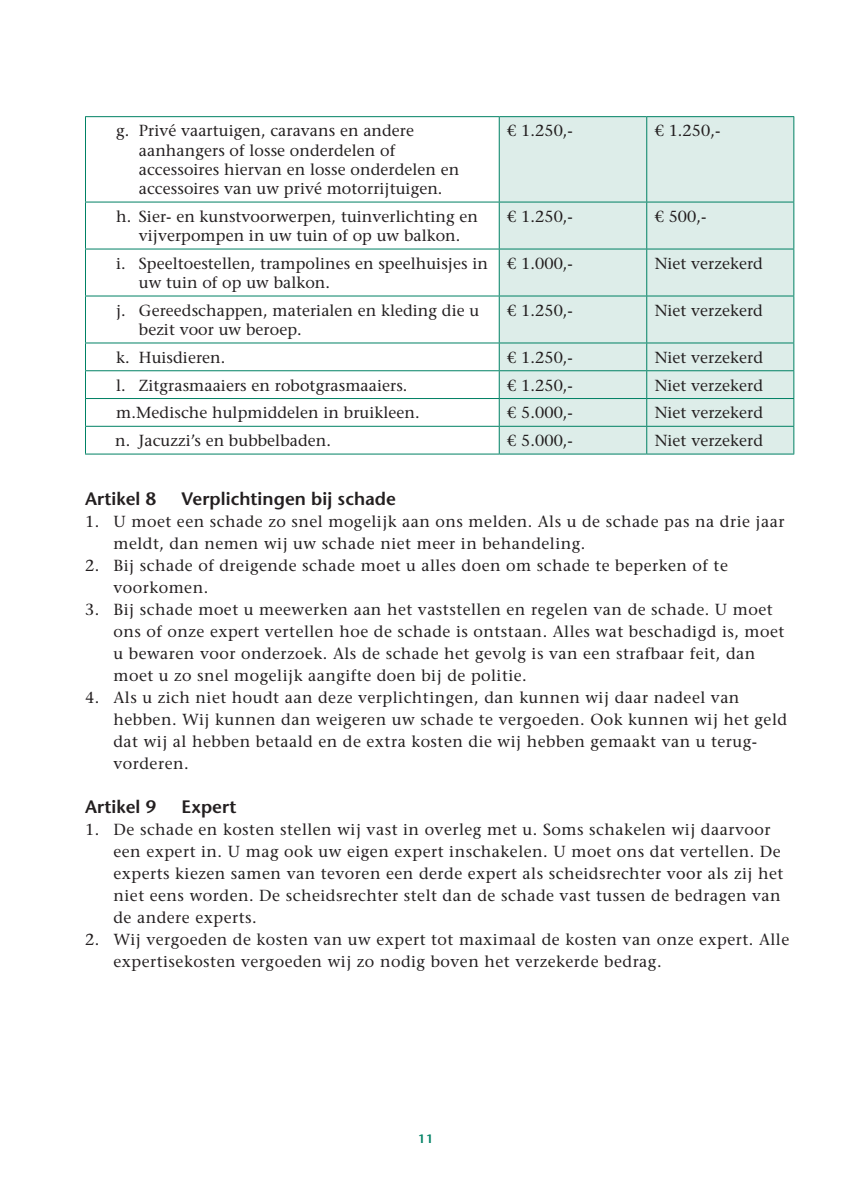
<style>
.page{position:relative;width:851px;height:1191px;background:#fff}
.page>*{position:absolute;margin:0;border:0;box-sizing:border-box;transform-origin:0 0}
.t1{font:600 18px "Stone Sans Std";letter-spacing:.005em;color:#231f20}
.t2{font:500 16px/22px "Stone Serif Std";letter-spacing:.03em;color:#231f20}
.t3{font:500 16px/19.2px "Stone Serif Std";letter-spacing:.005em;color:#231f20}
.t4{font:600 12px "Stone Sans Std";color:#008164}
</style>
<div class="page">
<div style="left:499px;top:117px;width:294px;height:336px;background:#ddede9"></div>
<hr style="left:85px;top:453px;width:414px;height:1px;background:#008164">
<hr style="left:499px;top:453px;width:147px;height:1px;background:#008164">
<hr style="left:646px;top:453px;width:148px;height:1px;background:#008164">
<hr style="left:85px;top:249px;width:1px;height:47px;background:#008164">
<hr style="left:498px;top:249px;width:1px;height:47px;background:#008164">
<hr style="left:646px;top:249px;width:1px;height:47px;background:#008164">
<hr style="left:793px;top:249px;width:1px;height:47px;background:#008164">
<hr style="left:85px;top:296px;width:1px;height:46px;background:#008164">
<hr style="left:498px;top:296px;width:1px;height:46px;background:#008164">
<hr style="left:646px;top:296px;width:1px;height:46px;background:#008164">
<hr style="left:793px;top:296px;width:1px;height:46px;background:#008164">
<hr style="left:85px;top:116px;width:414px;height:1px;background:#008164">
<hr style="left:85px;top:117px;width:1px;height:85px;background:#008164">
<hr style="left:499px;top:116px;width:147px;height:1px;background:#008164">
<hr style="left:498px;top:117px;width:1px;height:85px;background:#008164">
<hr style="left:646px;top:116px;width:148px;height:1px;background:#008164">
<hr style="left:646px;top:117px;width:1px;height:85px;background:#008164">
<hr style="left:793px;top:117px;width:1px;height:85px;background:#008164">
<hr style="left:85px;top:202px;width:414px;height:1px;background:#008164">
<hr style="left:85px;top:202px;width:1px;height:47px;background:#008164">
<hr style="left:499px;top:202px;width:147px;height:1px;background:#008164">
<hr style="left:498px;top:202px;width:1px;height:47px;background:#008164">
<hr style="left:646px;top:202px;width:148px;height:1px;background:#008164">
<hr style="left:646px;top:202px;width:1px;height:47px;background:#008164">
<hr style="left:793px;top:202px;width:1px;height:47px;background:#008164">
<hr style="left:85px;top:249px;width:414px;height:1px;background:#008164">
<hr style="left:499px;top:249px;width:147px;height:1px;background:#008164">
<hr style="left:646px;top:249px;width:148px;height:1px;background:#008164">
<hr style="left:85px;top:296px;width:414px;height:1px;background:#008164">
<hr style="left:499px;top:296px;width:147px;height:1px;background:#008164">
<hr style="left:646px;top:296px;width:148px;height:1px;background:#008164">
<hr style="left:85px;top:342px;width:414px;height:1px;background:#008164">
<hr style="left:499px;top:342px;width:147px;height:1px;background:#008164">
<hr style="left:646px;top:342px;width:148px;height:1px;background:#008164">
<hr style="left:85px;top:370px;width:414px;height:1px;background:#008164">
<hr style="left:499px;top:370px;width:147px;height:1px;background:#008164">
<hr style="left:646px;top:370px;width:148px;height:1px;background:#008164">
<hr style="left:85px;top:398px;width:414px;height:1px;background:#008164">
<hr style="left:499px;top:398px;width:147px;height:1px;background:#008164">
<hr style="left:646px;top:398px;width:148px;height:1px;background:#008164">
<svg style="left:85px;top:343px;width:1px;height:110px"></svg>
<svg style="left:498px;top:343px;width:1px;height:110px"></svg>
<svg style="left:646px;top:343px;width:1px;height:110px"></svg>
<svg style="left:793px;top:343px;width:1px;height:110px"></svg>
<hr style="left:85px;top:426px;width:414px;height:1px;background:#008164">
<hr style="left:499px;top:426px;width:147px;height:1px;background:#008164">
<hr style="left:646px;top:426px;width:148px;height:1px;background:#008164">
<p class="t3" style="left:139px;top:121px;width:322px;text-indent:-23px">g. Privé vaartuigen, caravans en andere aanhangers of losse onderdelen of accessoires hiervan en losse onderdelen en accessoires van uw privé motorrijtuigen.</p>
<p class="t2" style="left:507px;top:120px;width:67px">€ 1.250,-</p>
<p class="t2" style="left:654px;top:120px;width:67px">€ 1.250,-</p>
<p class="t3" style="left:116px;top:207px;width:363px;text-align:center">h. Sier- en kunstvoorwerpen, tuinverlichting en vijverpompen in uw tuin of op uw balkon.</p>
<p class="t2" style="left:507px;top:205px;width:67px">€ 1.250,-</p>
<p class="t2" style="left:654px;top:205px;width:53px">€ 500,-</p>
<p class="t3" style="left:139px;top:254px;width:350px;text-indent:-23px">i. Speeltoestellen, trampolines en speelhuisjes in uw tuin of op uw balkon.</p>
<p class="t2" style="left:507px;top:252px;width:67px">€ 1.000,-</p>
<p class="t3" style="left:654px;top:254px;width:110px">Niet verzekerd</p>
<p class="t3" style="left:139px;top:301px;width:342px;text-indent:-23px">j. Gereedschappen, materialen en kleding die u bezit voor uw beroep.</p>
<p class="t2" style="left:507px;top:299px;width:67px">€ 1.250,-</p>
<p class="t3" style="left:654px;top:301px;width:110px">Niet verzekerd</p>
<p class="t3" style="left:116px;top:347px;width:111px">k. Huisdieren.</p>
<p class="t2" style="left:507px;top:346px;width:67px">€ 1.250,-</p>
<p class="t3" style="left:654px;top:347px;width:110px">Niet verzekerd</p>
<p class="t3" style="left:116px;top:375px;width:293px">l. Zitgrasmaaiers en robotgrasmaaiers.</p>
<p class="t2" style="left:507px;top:374px;width:67px">€ 1.250,-</p>
<p class="t3" style="left:654px;top:375px;width:110px">Niet verzekerd</p>
<p class="t3" style="left:116px;top:403px;width:305px">m.Medische hulpmiddelen in bruikleen.</p>
<p class="t2" style="left:507px;top:402px;width:67px">€ 5.000,-</p>
<p class="t3" style="left:654px;top:403px;width:110px">Niet verzekerd</p>
<p class="t3" style="left:115px;top:431px;width:217px">n. Jacuzzi’s en bubbelbaden.</p>
<p class="t2" style="left:507px;top:429px;width:67px">€ 5.000,-</p>
<p class="t3" style="left:654px;top:431px;width:110px">Niet verzekerd</p>
<p class="t1" style="left:85px;top:487px;width:72px">Artikel 8</p>
<p class="t1" style="left:181px;top:487px;width:216px">Verplichtingen bij schade</p>
<p class="t2" style="left:113px;top:510px;width:672px;text-indent:-28px">1. U moet een schade zo snel mogelijk aan ons melden. Als u de schade pas na drie jaar meldt, dan nemen wij uw schade niet meer in behandeling.</p>
<p class="t2" style="left:113px;top:554px;width:616px;text-indent:-28px">2. Bij schade of dreigende schade moet u alles doen om schade te beperken of te voorkomen.</p>
<p class="t2" style="left:113px;top:598px;width:672px;text-indent:-28px">3. Bij schade moet u meewerken aan het vaststellen en regelen van de schade. U moet ons of onze expert vertellen hoe de schade is ontstaan. Alles wat beschadigd is, moet u bewaren voor onderzoek. Als de schade het gevolg is van een strafbaar feit, dan moet u zo snel mogelijk aangifte doen bij de politie.</p>
<p class="t2" style="left:113px;top:686px;width:675px;text-indent:-28px">4. Als u zich niet houdt aan deze verplichtingen, dan kunnen wij daar nadeel van hebben. Wij kunnen dan weigeren uw schade te vergoeden. Ook kunnen wij het geld dat wij al hebben betaald en de extra kosten die wij hebben gemaakt van u terug&shy;vorderen.</p>
<p class="t1" style="left:85px;top:795px;width:72px">Artikel 9</p>
<p class="t1" style="left:181px;top:795px;width:56px">Expert</p>
<p class="t2" style="left:113px;top:818px;width:671px;text-indent:-28px">1. De schade en kosten stellen wij vast in overleg met u. Soms schakelen wij daarvoor een expert in. U mag ook uw eigen expert inschakelen. U moet ons dat vertellen. De experts kiezen samen van tevoren een derde expert als scheidsrechter voor als zij het niet eens worden. De scheidsrechter stelt dan de schade vast tussen de bedragen van de andere experts.</p>
<p class="t2" style="left:113px;top:928px;width:677px;text-indent:-28px">2. Wij vergoeden de kosten van uw expert tot maximaal de kosten van onze expert. Alle expertisekosten vergoeden wij zo nodig boven het verzekerde bedrag.</p>
<p class="t4" style="left:418px;top:1131px;width:16px">11</p>
</div>
